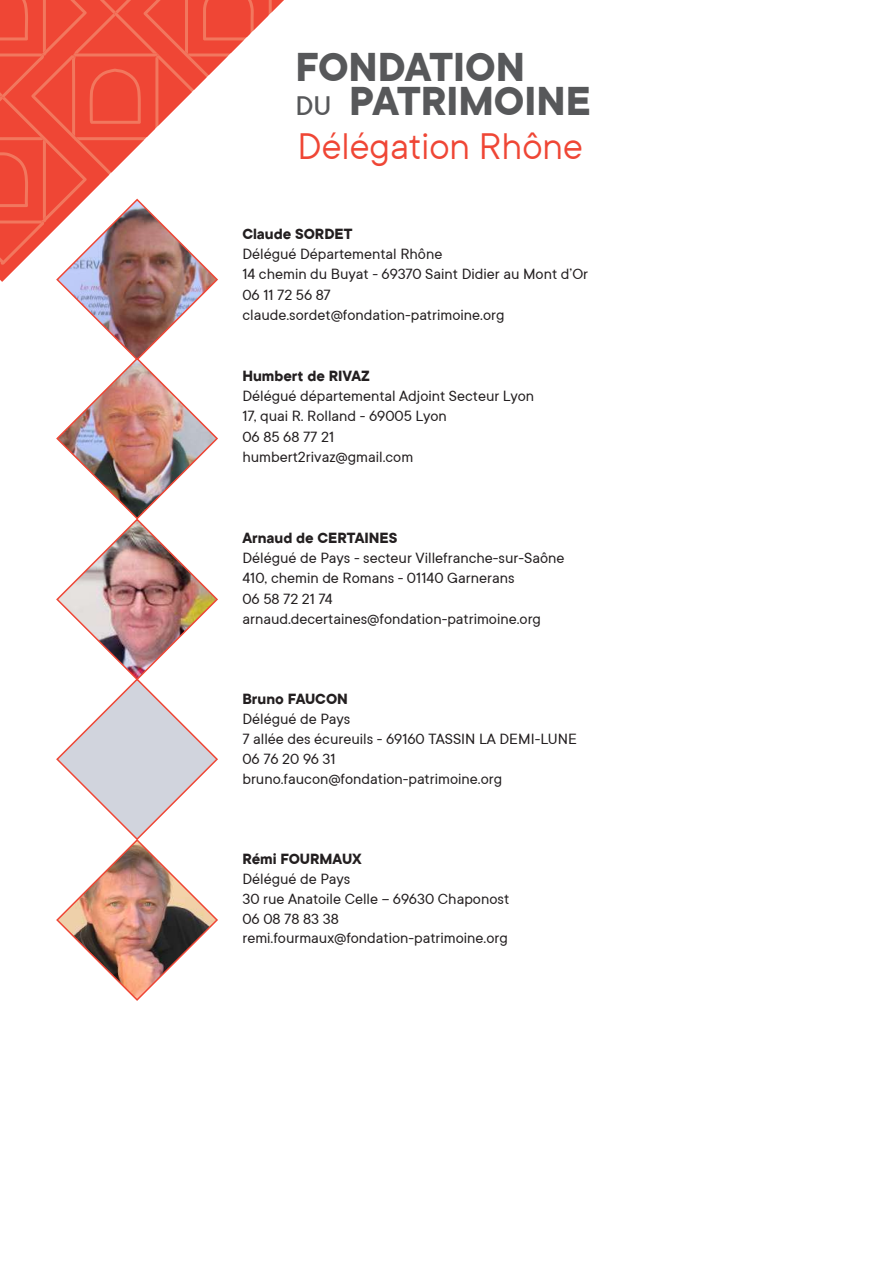
<style>
.page{position:relative;width:893px;height:1263px;background:#fff}
.page>*{position:absolute;margin:0;border:0;box-sizing:border-box;transform-origin:0 0}
.t1{font:700 45px/34.5px "TT Commons";color:#57585a}
.t2{font:41.25px "TT Commons";color:#ef4635}
.t3{font:16.5px/20.2px "TT Commons";color:#231f20}
.t4{font:700 16.5px "TT Commons";color:#231f20}
.s1{font-weight:500;font-size:30px}
</style>
<div class="page">
<svg style="left:0;top:0;width:284px;height:1001px"></svg>
<h1 class="t1" style="left:296px;top:48px;width:297px">FONDATION<br><span class="s1">DU</span> PATRIMOINE</h1>
<h2 class="t2" style="left:298px;top:120px;width:287px">Délégation Rhône</h2>
<p class="t4" style="left:242px;top:223px;width:112px">Claude SORDET</p>
<p class="t3" style="left:242px;top:243px;width:347px">Délégué Départemental Rhône<br>14 chemin du Buyat - 69370 Saint Didier au Mont d’Or 06 11 72 56 87 claude.sordet@fondation-patrimoine.org</p>
<p class="t4" style="left:242px;top:365px;width:129px">Humbert de RIVAZ</p>
<p class="t3" style="left:242px;top:385px;width:293px">Délégué départemental Adjoint Secteur Lyon<br>17, quai R. Rolland - 69005 Lyon<br>06 85 68 77 21<br>humbert2rivaz@gmail.com</p>
<p class="t4" style="left:242px;top:527px;width:157px">Arnaud de CERTAINES</p>
<p class="t3" style="left:242px;top:547px;width:324px">Délégué de Pays - secteur Villefranche-sur-Saône 410, chemin de Romans - 01140 Garnerans<br>06 58 72 21 74 arnaud.decertaines@fondation-patrimoine.org</p>
<p class="t4" style="left:242px;top:688px;width:107px">Bruno FAUCON</p>
<p class="t3" style="left:242px;top:708px;width:336px">Délégué de Pays<br>7 allée des écureuils - 69160 TASSIN LA DEMI-LUNE<br>06 76 20 96 31 bruno.faucon@fondation-patrimoine.org</p>
<p class="t4" style="left:242px;top:848px;width:121px">Rémi FOURMAUX</p>
<p class="t3" style="left:242px;top:868px;width:268px;line-height:19.8px">Délégué de Pays<br>30 rue Anatoile Celle – 69630 Chaponost<br>06 08 78 83 38 remi.fourmaux@fondation-patrimoine.org</p>
</div>
